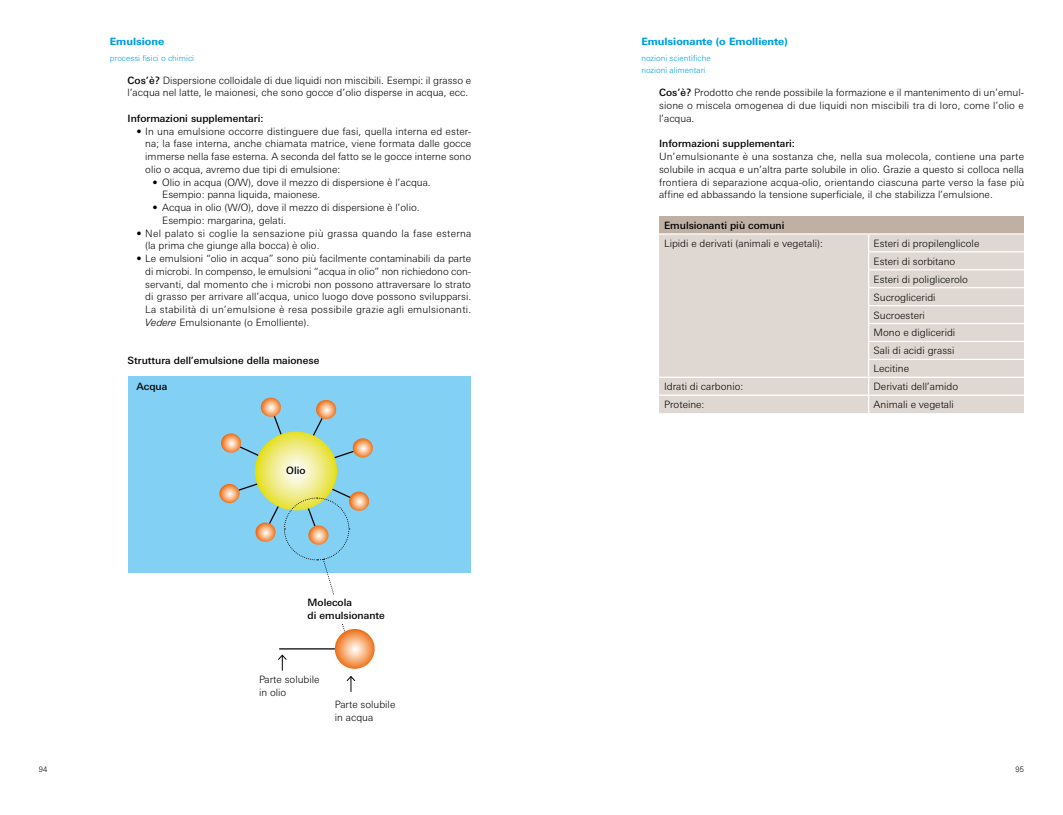
<style>
.page{position:relative;width:1063px;height:815px;background:#fff}
.page>*{position:absolute;margin:0;border:0;box-sizing:border-box;transform-origin:0 0}
.t1{font:300 10.12px/12.8px "Linotype Univers Basic";color:#000}
.t2{font:500 10.12px/12.8px "Linotype Univers Basic";color:#000}
.t3{font:300 10.12px/12.8px "Linotype Univers Basic";letter-spacing:.025em;color:#000}
.t4{font:800 10.12px "Linotype Univers Basic";color:#009fe3}
.t5{font:300 8.12px/12.8px "Linotype Univers Basic";color:#009fe3}
.t6{font:300 7.5px "Linotype Univers Basic";color:#000}
.s1{font-weight:500}
.s2{font-style:italic}
</style>
<div class="page">
<div style="left:128px;top:377px;width:343px;height:196px;background:#83d0f5"></div>
<svg style="left:335px;top:629px;width:40px;height:40px"></svg>
<div style="left:659px;top:216px;width:365px;height:18px;background:#c0b0a4"></div>
<div style="left:659px;top:235px;width:365px;height:178px;background:#dfd7d1"></div>
<hr style="left:868px;top:251px;width:156px;height:1px;background:#fff">
<hr style="left:868px;top:269px;width:156px;height:1px;background:#fff">
<hr style="left:868px;top:287px;width:156px;height:1px;background:#fff">
<hr style="left:868px;top:305px;width:156px;height:1px;background:#fff">
<hr style="left:868px;top:323px;width:156px;height:1px;background:#fff">
<hr style="left:868px;top:341px;width:156px;height:1px;background:#fff">
<hr style="left:868px;top:359px;width:156px;height:1px;background:#fff">
<hr style="left:659px;top:377px;width:210px;height:1px;background:#fff">
<hr style="left:869px;top:377px;width:155px;height:1px;background:#fff">
<hr style="left:659px;top:395px;width:210px;height:1px;background:#fff">
<hr style="left:869px;top:395px;width:155px;height:1px;background:#fff">
<svg style="left:868px;top:235px;width:1px;height:178px"></svg>
<hr style="left:659px;top:233px;width:210px;height:2px;background:#fff">
<hr style="left:869px;top:233px;width:155px;height:2px;background:#fff">
<svg style="left:219px;top:398px;width:154px;height:294px"></svg>
<p class="t4" style="left:110px;top:36px;width:56px">Emulsione</p>
<p class="t5" style="left:110px;top:51px;width:86px">processi fisici o chimici</p>
<p class="t1" style="left:128px;top:74px;width:345px"><span class="s1">Cos’è?</span> Dispersione colloidale di due liquidi non miscibili. Esempi: il grasso e l’acqua nel latte, le maionesi, che sono gocce d’olio disperse in acqua, ecc.</p>
<p class="t2" style="left:128px;top:112px;width:137px">Informazioni supplementari:</p>
<p class="t1" style="left:145px;top:125px;width:328px;text-align:justify;text-indent:-9px">• In una emulsione occorre distinguere due fasi, quella interna ed ester&shy;na; la fase interna, anche chiamata matrice, viene formata dalle gocce immerse nella fase esterna. A seconda del fatto se le gocce interne sono olio o acqua, avremo due tipi di emulsione:</p>
<p class="t1" style="left:162px;top:176px;width:270px;text-indent:-10px">• Olio in acqua (O/W), dove il mezzo di dispersione è l’acqua.<br>Esempio: panna liquida, maionese.</p>
<p class="t1" style="left:162px;top:201px;width:259px;text-indent:-10px">• Acqua in olio (W/O), dove il mezzo di dispersione è l’olio.<br>Esempio: margarina, gelati.</p>
<p class="t3" style="left:145px;top:227px;width:328px;text-indent:-9px">• Nel palato si coglie la sensazione più grassa quando la fase esterna (la prima che giunge alla bocca) è olio.</p>
<p class="t1" style="left:145px;top:252px;width:328px;text-align:justify;text-indent:-9px">• Le emulsioni “olio in acqua” sono più facilmente contaminabili da parte di microbi. In compenso, le emulsioni “acqua in olio” non richiedono con&shy;servanti, dal momento che i microbi non possono attraversare lo strato di grasso per arrivare all’acqua, unico luogo dove possono svilupparsi.<br>La stabilità di un’emulsione è resa possibile grazie agli emulsionanti.<br><span class="s2">Vedere</span> Emulsionante (o Emolliente).</p>
<p class="t2" style="left:128px;top:354px;width:193px">Struttura dell’emulsione della maionese</p>
<p class="t2" style="left:136px;top:380px;width:32px">Acqua</p>
<p class="t2" style="left:286px;top:464px;width:21px">Olio</p>
<p class="t2" style="left:308px;top:596px;width:79px">Molecola<br>di emulsionante</p>
<p class="t1" style="left:259px;top:673px;width:62px">Parte solubile in olio</p>
<p class="t1" style="left:335px;top:698px;width:62px">Parte solubile in acqua</p>
<p class="t4" style="left:641px;top:36px;width:148px">Emulsionante (o Emolliente)</p>
<p class="t5" style="left:641px;top:51px;width:71px">nozioni scientifiche nozioni alimentari</p>
<p class="t1" style="left:659px;top:86px;width:366px;text-align:justify"><span class="s1">Cos’è?</span> Prodotto che rende possibile la formazione e il mantenimento di un’emul&shy;sione o miscela omogenea di due liquidi non miscibili tra di loro, come l’olio e l’acqua.</p>
<p class="t2" style="left:659px;top:137px;width:137px">Informazioni supplementari:</p>
<p class="t1" style="left:659px;top:150px;width:367px;text-align:justify">Un’emulsionante è una sostanza che, nella sua molecola, contiene una parte solubile in acqua e un’altra parte solubile in olio. Grazie a questo si colloca nella frontiera di separazione acqua-olio, orientando ciascuna parte verso la fase più affine ed abbassando la tensione superficiale, il che stabilizza l’emulsione.</p>
<p class="t2" style="left:664px;top:219px;width:122px">Emulsionanti più comuni</p>
<p class="t1" style="left:664px;top:237px;width:160px">Lipidi e derivati (animali e vegetali):</p>
<p class="t1" style="left:874px;top:234px;width:107px;line-height:17.9px">Esteri di propilenglicole<br>Esteri di sorbitano<br>Esteri di poliglicerolo<br>Sucrogliceridi<br>Sucroesteri<br>Mono e digliceridi<br>Sali di acidi grassi<br>Lecitine</p>
<p class="t1" style="left:664px;top:380px;width:81px">Idrati di carbonio:</p>
<p class="t1" style="left:874px;top:380px;width:86px">Derivati dell’amido</p>
<p class="t1" style="left:664px;top:398px;width:42px">Proteine:</p>
<p class="t1" style="left:874px;top:398px;width:82px">Animali e vegetali</p>
<p class="t6" style="left:39px;top:765px;width:10px">94</p>
<p class="t6" style="left:1016px;top:765px;width:10px">95</p>
</div>
